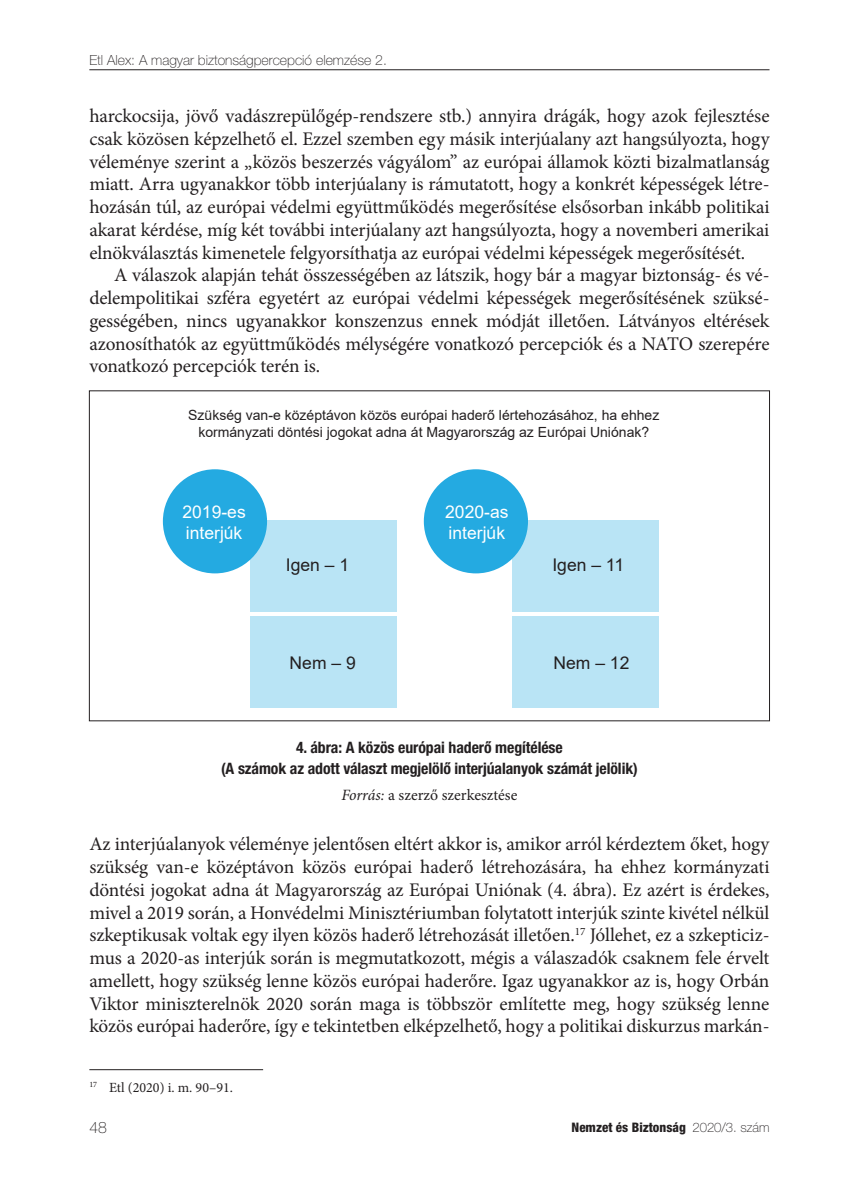
<style>
.page{position:relative;width:844px;height:1191px;background:#fff}
.page>*{position:absolute;margin:0;border:0;box-sizing:border-box;transform-origin:0 0}
.Szöveg{font:19.25px/22.8px "Minion Pro";letter-spacing:-.005em;color:#231f20;text-align:justify}
.Szöveg_első_bekezdés{font:19.25px/22.8px "Minion Pro";letter-spacing:-.005em;color:#231f20;text-align:justify}
.t1{font:17.5px/21px "Arial";color:#fff}
.t2{font:17.5px "Arial";color:#231f20}
.képaláírás{font:700 condensed 15.75px/21px "Helvetica Neue LT Pro";letter-spacing:-.005em;color:#231f20;text-align:center}
.forrás{font:15.75px "Minion Pro";color:#231f20}
.t3{font:100 15.75px "Helvetica Neue LT Pro";color:#231f20}
.t4{font:14px/16.8px "Arial";color:#231f20;text-align:center}
.t5{font:100 14px "Helvetica Neue LT Pro";color:#231f20}
.Lábjegyzet{font:14px "Minion Pro";color:#231f20}
.t6{font:800 condensed 13.12px "Helvetica Neue LT Pro";color:#231f20}
.s1{font-style:italic}
.s2{font-weight:100;font-stretch:normal}
</style>
<div class="page">
<hr style="left:89px;top:69px;width:680px;height:1px;background:#231f20">
<div style="left:512px;top:520px;width:147px;height:91px;background:#b9e4f5"></div>
<div style="left:512px;top:616px;width:147px;height:91px;background:#b9e4f5"></div>
<div style="left:250px;top:520px;width:146px;height:91px;background:#b9e4f5"></div>
<div style="left:250px;top:616px;width:146px;height:91px;background:#b9e4f5"></div>
<div style="left:163px;top:469px;width:104px;height:104px;background:#24aae1;border-radius:50%"></div>
<div style="left:423px;top:469px;width:105px;height:104px;background:#24aae1;border-radius:50%"></div>
<hr style="left:89px;top:1069px;width:174px;height:1px;background:#231f20">
<p class="t5" style="left:89px;top:52px;width:299px">Etl Alex: A magyar biztonságpercepció elemzése 2.</p>
<p class="Szöveg" style="left:89px;top:105px;width:681px">harckocsija, jövő vadászrepülőgép-rendszere stb.) annyira drágák, hogy azok fejlesztése csak közösen képzelhető el. Ezzel szemben egy másik interjúalany azt hangsúlyozta, hogy véleménye szerint a „közös beszerzés vágyálom” az európai államok közti bizalmatlanság miatt. Arra ugyanakkor több interjúalany is rámutatott, hogy a konkrét képességek létre&shy;hozásán túl, az európai védelmi együttműködés megerősítése elsősorban inkább politikai akarat kérdése, míg két további interjúalany azt hangsúlyozta, hogy a novemberi amerikai elnökválasztás kimenetele felgyorsíthatja az európai védelmi képességek megerősítését.</p>
<p class="Szöveg" style="left:89px;top:264px;width:681px;text-indent:25px">A válaszok alapján tehát összességében az látszik, hogy bár a magyar biztonság- és vé&shy;delempolitikai szféra egyetért az európai védelmi képességek megerősítésének szüksé&shy;gességében, nincs ugyanakkor konszenzus ennek módját illetően. Látványos eltérések azonosíthatók az együttműködés mélységére vonatkozó percepciók és a NATO szerepére vonatkozó percepciók terén is.</p>
<p class="t4" style="left:188px;top:406px;width:472px">Szükség van-e középtávon közös európai haderő lértehozásához, ha ehhez kormányzati döntési jogokat adna át Magyarország az Európai Uniónak?</p>
<p class="t1" style="left:182px;top:501px;width:65px">2019-es interjúk</p>
<p class="t1" style="left:445px;top:501px;width:65px">2020-as interjúk</p>
<p class="t2" style="left:286px;top:553px;width:65px">Igen – 1</p>
<p class="t2" style="left:552px;top:553px;width:73px">Igen – 11</p>
<p class="t2" style="left:289px;top:651px;width:68px">Nem – 9</p>
<p class="t2" style="left:553px;top:651px;width:77px">Nem – 12</p>
<p class="képaláírás" style="left:221px;top:737px;width:418px">4. ábra: A közös európai haderő megítélése<br>(A számok az adott választ megjelölő interjúalanyok számát jelölik)</p>
<p class="forrás" style="left:341px;top:784px;width:178px"><span class="s1">Forrás:</span> a szerző szerkesztése</p>
<p class="Szöveg_első_bekezdés" style="left:89px;top:833px;width:681px">Az interjúalanyok véleménye jelentősen eltért akkor is, amikor arról kérdeztem őket, hogy szükség van-e középtávon közös európai haderő létrehozására, ha ehhez kormányzati döntési jogokat adna át Magyarország az Európai Uniónak (4. ábra). Ez azért is érdekes, mivel a 2019 során, a Honvédelmi Minisztériumban folytatott interjúk szinte kivétel nélkül szkeptikusak voltak egy ilyen közös haderő létrehozását illetően.<sup>17</sup> Jóllehet, ez a szkepticiz&shy;mus a 2020-as interjúk során is megmutatkozott, mégis a válaszadók csaknem fele érvelt amellett, hogy szükség lenne közös európai haderőre. Igaz ugyanakkor az is, hogy Orbán Viktor miniszterelnök 2020 során maga is többször említette meg, hogy szükség lenne közös európai haderőre, így e tekintetben elképzelhető, hogy a politikai diskurzus markán-</p>
<p class="Lábjegyzet" style="left:89px;top:1077px;width:145px"><sup>17</sup> Etl (2020) i. m. 90–91.</p>
<p class="t3" style="left:89px;top:1118px;width:19px">48</p>
<p class="t6" style="left:571px;top:1119px;width:199px">Nemzet és Biztonság <span class="s2">2020/3. szám</span></p>
</div>
